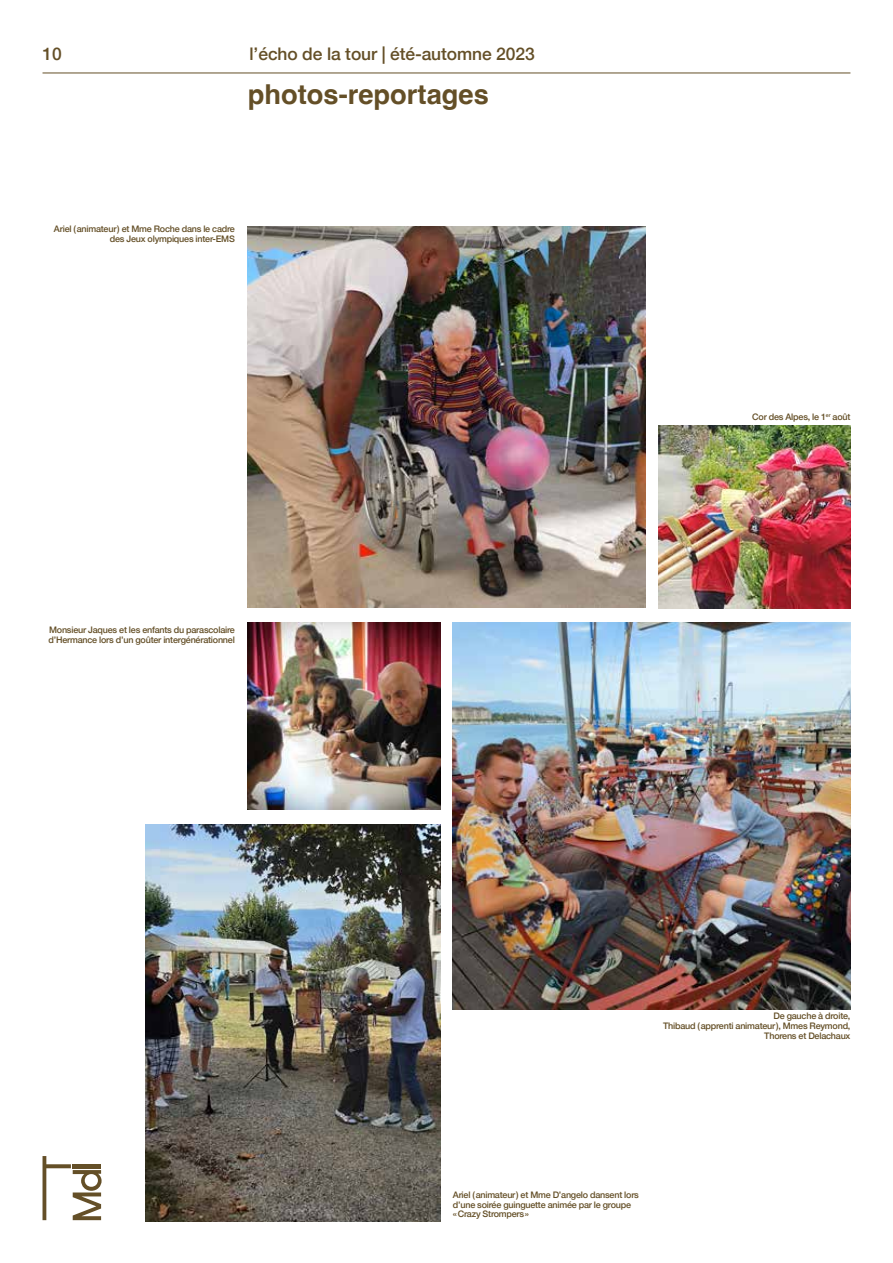
<style>
.page{position:relative;width:893px;height:1263px;background:#fff}
.page>*{position:absolute;margin:0;border:0;box-sizing:border-box;transform-origin:0 0}
.t1{font:700 27.3px "Helvetica";color:#644f27}
.t2{font:500 17.4px "Helvetica Neue";letter-spacing:-.005em;color:#644f27}
.t3{font:500 9px/9.9px "Helvetica Neue";letter-spacing:-.025em;color:#644f27;text-align:right}
</style>
<div class="page">
<svg style="left:43px;top:1156px;width:59px;height:64px"></svg>
<hr style="left:43px;top:73px;width:807px;height:1px;background:#644f27">
<img style="left:248px;top:622px;width:192px;height:188px">
<img style="left:658px;top:426px;width:192px;height:182px">
<img style="left:145px;top:824px;width:295px;height:397px">
<img style="left:453px;top:622px;width:397px;height:387px">
<img style="left:248px;top:226px;width:397px;height:382px">
<h2 class="t2" style="left:43px;top:39px;width:21px">10</h2>
<h2 class="t2" style="left:250px;top:39px;width:287px">l’écho de la tour | été-automne 2023</h2>
<h1 class="t1" style="left:248px;top:77px;width:243px">photos-reportages</h1>
<p class="t3" style="left:54px;top:223px;width:182px">Ariel (animateur) et Mme Roche dans le cadre des Jeux olympiques inter-EMS</p>
<p class="t3" style="left:49px;top:624px;width:188px;text-align:left">Monsieur Jaques et les enfants du parascolaire d’Hermance lors d’un goûter intergénérationnel</p>
<p class="t3" style="left:752px;top:411px;width:100px">Cor des Alpes, le 1<sup>er</sup> août</p>
<p class="t3" style="left:663px;top:1010px;width:189px">De gauche à droite,<br>Thibaud (apprenti animateur), Mmes Reymond,<br>Thorens et Delachaux</p>
<p class="t3" style="left:453px;top:1189px;width:188px;text-align:left">Ariel (animateur) et Mme D’angelo dansent lors d’une soirée guinguette animée par le groupe «Crazy Strompers»</p>
</div>
